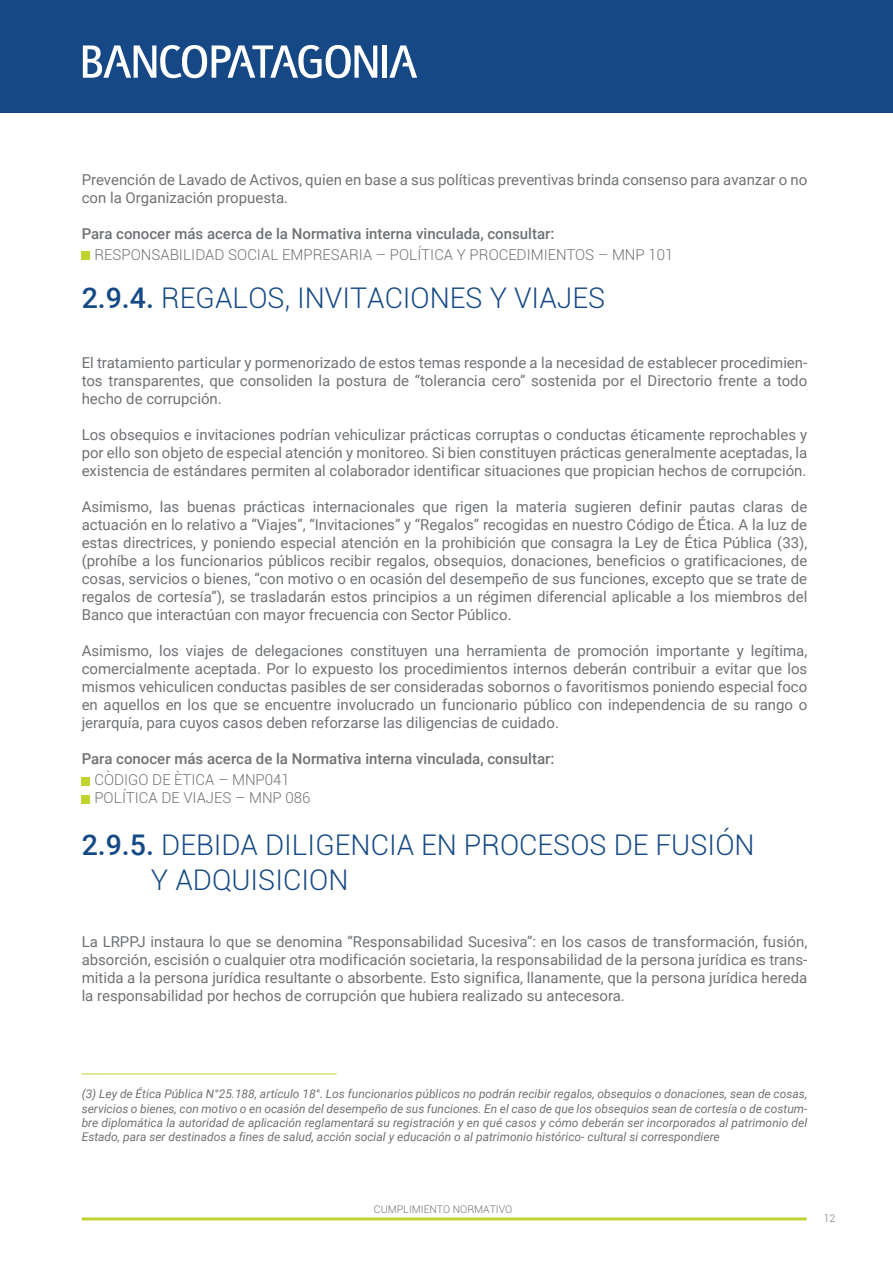
<style>
.page{position:relative;width:893px;height:1263px;background:#fff}
.page>*{position:absolute;margin:0;border:0;box-sizing:border-box;transform-origin:0 0}
.t1{font:300 28.5px/34.2px "Roboto";color:#164a85}
.t2{font:15px/18px "Roboto";color:#6f7275;text-align:justify}
.t3{font:500 15px "Roboto";color:#6f7275}
.t4{font:300 15px/18px "Roboto";color:#6f7275}
.t5{font:italic 12px/14.4px "Roboto";color:#6f7275;text-align:justify}
.t6{font:300 10.5px "Roboto";color:#6e7275}
.t7{font:300 10.5px "Roboto";color:#6f7275}
.s1{font-weight:500}
</style>
<div class="page">
<hr style="left:82px;top:1217px;width:725px;height:3px;background:#c1d230">
<div style="left:0;top:0;width:893px;height:113px;background:#164885"></div>
<div style="left:382px;top:45px;width:5px;height:33px;background:#fff"></div>
<svg style="left:389px;top:45px;width:28px;height:33px"></svg>
<svg style="left:83px;top:45px;width:294px;height:33px"></svg>
<div style="left:82px;top:252px;width:8px;height:8px;background:#c1d32f"></div>
<div style="left:82px;top:777px;width:8px;height:8px;background:#c1d32f"></div>
<div style="left:82px;top:795px;width:8px;height:8px;background:#c1d32f"></div>
<hr style="left:82px;top:1073px;width:255px;height:1px;background:#c1d230">
<p class="t2" style="left:82px;top:170px;width:727px">Prevención de Lavado de Activos, quien en base a sus políticas preventivas brinda consenso para avanzar o no con la Organización propuesta.</p>
<p class="t3" style="left:82px;top:223px;width:474px">Para conocer más acerca de la Normativa interna vinculada, consultar:</p>
<p class="t4" style="left:94px;top:245px;width:580px">RESPONSABILIDAD SOCIAL EMPRESARIA – POLÍTICA Y PROCEDIMIENTOS – MNP 101</p>
<h1 class="t1" style="left:82px;top:280px;width:525px"><span class="s1">2.9.4.</span> REGALOS, INVITACIONES Y VIAJES</h1>
<p class="t2" style="left:82px;top:353px;width:727px">El tratamiento particular y pormenorizado de estos temas responde a la necesidad de establecer procedimien&shy;tos transparentes, que consoliden la postura de “tolerancia cero” sostenida por el Directorio frente a todo hecho de corrupción.</p>
<p class="t2" style="left:82px;top:425px;width:727px">Los obsequios e invitaciones podrían vehiculizar prácticas corruptas o conductas éticamente reprochables y por ello son objeto de especial atención y monitoreo. Si bien constituyen prácticas generalmente aceptadas, la existencia de estándares permiten al colaborador identificar situaciones que propician hechos de corrupción.</p>
<p class="t2" style="left:82px;top:497px;width:727px">Asimismo, las buenas prácticas internacionales que rigen la materia sugieren definir pautas claras de actuación en lo relativo a “Viajes”, “Invitaciones” y “Regalos” recogidas en nuestro Código de Ética. A la luz de estas directrices, y poniendo especial atención en la prohibición que consagra la Ley de Ética Pública (33), (prohíbe a los funcionarios públicos recibir regalos, obsequios, donaciones, beneficios o gratificaciones, de cosas, servicios o bienes, “con motivo o en ocasión del desempeño de sus funciones, excepto que se trate de regalos de cortesía”), se trasladarán estos principios a un régimen diferencial aplicable a los miembros del Banco que interactúan con mayor frecuencia con Sector Público.</p>
<p class="t2" style="left:82px;top:641px;width:727px">Asimismo, los viajes de delegaciones constituyen una herramienta de promoción importante y legítima, comercialmente aceptada. Por lo expuesto los procedimientos internos deberán contribuir a evitar que los mismos vehiculicen conductas pasibles de ser consideradas sobornos o favoritismos poniendo especial foco en aquellos en los que se encuentre involucrado un funcionario público con independencia de su rango o jerarquía, para cuyos casos deben reforzarse las diligencias de cuidado.</p>
<p class="t3" style="left:82px;top:748px;width:474px">Para conocer más acerca de la Normativa interna vinculada, consultar:</p>
<p class="t4" style="left:94px;top:770px;width:218px">CÒDIGO DE ÈTICA – MNP041<br>POLÍTICA DE VIAJES – MNP 086</p>
<h1 class="t1" style="left:151px;top:827px;width:605px;text-indent:-69px"><span class="s1">2.9.5.</span> DEBIDA DILIGENCIA EN PROCESOS DE FUSIÓN<br>Y ADQUISICION</h1>
<p class="t2" style="left:82px;top:932px;width:727px">La LRPPJ instaura lo que se denomina “Responsabilidad Sucesiva”: en los casos de transformación, fusión, absorción, escisión o cualquier otra modificación societaria, la responsabilidad de la persona jurídica es trans&shy;mitida a la persona jurídica resultante o absorbente. Esto significa, llanamente, que la persona jurídica hereda la responsabilidad por hechos de corrupción que hubiera realizado su antecesora.</p>
<p class="t5" style="left:82px;top:1086px;width:727px">(3) Ley de Ética Pública N°25.188, artículo 18°. Los funcionarios públicos no podrán recibir regalos, obsequios o donaciones, sean de cosas, servicios o bienes, con motivo o en ocasión del desempeño de sus funciones. En el caso de que los obsequios sean de cortesía o de costum&shy;bre diplomática la autoridad de aplicación reglamentará su registración y en qué casos y cómo deberán ser incorporados al patrimonio del Estado, para ser destinados a fines de salud, acción social y educación o al patrimonio histórico- cultural si correspondiere</p>
<p class="t6" style="left:374px;top:1202px;width:140px">CUMPLIMIENTO NORMATIVO</p>
<p class="t7" style="left:824px;top:1211px;width:13px">12</p>
</div>
